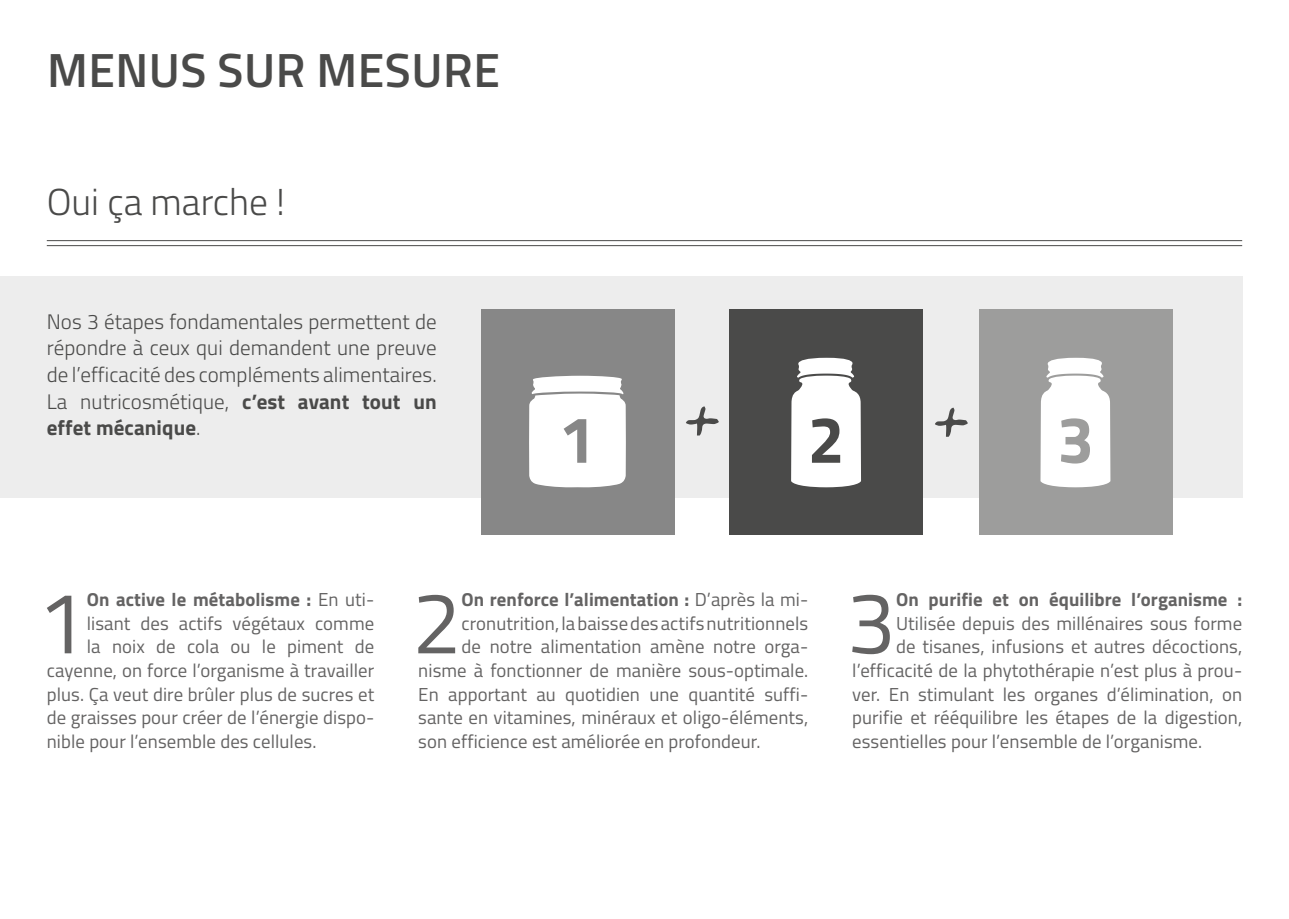
<style>
.page{position:relative;width:1289px;height:919px;background:#fff}
.page>*{position:absolute;margin:0;border:0;box-sizing:border-box;transform-origin:0 0}
.t1{font:87.3px "Titillium";color:#646363}
.t2{font:600 48px "Titillium";letter-spacing:.01em;color:#4a4a49}
.t3{font:300 37.5px "Titillium";color:#4a4a49}
.t4{font:300 21px/26.7px "Titillium";letter-spacing:.005em;color:#4a4a49;text-align:justify}
.t5{font:18.75px "Titillium";letter-spacing:.005em;color:#646363}
.t6{font:700 18.75px "Titillium";letter-spacing:.005em;color:#646363}
.s1{font-weight:700}
.s2{font-weight:400}
</style>
<div class="page">
<div style="left:0;top:276px;width:1242px;height:221px;background:#ededed"></div>
<hr style="left:47px;top:240px;width:1195px;height:1px;background:#4a4a49">
<hr style="left:47px;top:245px;width:1195px;height:1px;background:#4a4a49">
<div style="left:480px;top:309px;width:194px;height:226px;background:#878787"></div>
<div style="left:979px;top:309px;width:193px;height:226px;background:#9d9d9c"></div>
<div style="left:729px;top:309px;width:193px;height:226px;background:#4a4a49"></div>
<svg style="left:686px;top:406px;width:33px;height:29px"></svg>
<svg style="left:935px;top:407px;width:32px;height:30px"></svg>
<svg style="left:1040px;top:358px;width:70px;height:129px"></svg>
<svg style="left:791px;top:358px;width:70px;height:129px"></svg>
<svg style="left:529px;top:376px;width:97px;height:111px;background:#f2f2f2"></svg>
<h2 class="t2" style="left:47px;top:34px;width:454px">MENUS SUR MESURE</h2>
<h3 class="t3" style="left:47px;top:175px;width:240px">Oui ça marche !</h3>
<p class="t4" style="left:47px;top:307px;width:391px">Nos 3 étapes fondamentales permettent de répondre à ceux qui demandent une preuve de l’efficacité des compléments alimentaires.<br>La nutricosmétique, <span class="s1">c’est avant tout un effet mécanique</span>.</p>
<h1 class="t1" style="left:37px;top:558px;width:50px">1</h1>
<p class="t6" style="left:87px;top:585px;width:289px">On active le métabolisme : <span class="s2">En uti-</span></p>
<p class="t5" style="left:87px;top:609px;width:289px">lisant des actifs végétaux comme</p>
<p class="t5" style="left:87px;top:633px;width:289px">la noix de cola ou le piment de</p>
<p class="t5" style="left:47px;top:656px;width:329px">cayenne, on force l’organisme à travailler</p>
<p class="t5" style="left:47px;top:680px;width:329px">plus. Ça veut dire brûler plus de sucres et</p>
<p class="t5" style="left:47px;top:704px;width:329px">de graisses pour créer de l’énergie dispo-</p>
<p class="t5" style="left:47px;top:727px;width:271px">nible pour l’ensemble des cellules.</p>
<h1 class="t1" style="left:412px;top:558px;width:50px">2</h1>
<p class="t6" style="left:461px;top:585px;width:348px">On renforce l’alimentation : <span class="s2">D’après la mi-</span></p>
<p class="t5" style="left:461px;top:609px;width:348px">cronutrition, la baisse des actifs nutritionnels</p>
<p class="t5" style="left:461px;top:633px;width:348px">de notre alimentation amène notre orga-</p>
<p class="t5" style="left:418px;top:656px;width:391px">nisme à fonctionner de manière sous-optimale.</p>
<p class="t5" style="left:418px;top:680px;width:391px">En apportant au quotidien une quantité suffi-</p>
<p class="t5" style="left:418px;top:704px;width:391px">sante en vitamines, minéraux et oligo-éléments,</p>
<p class="t5" style="left:418px;top:727px;width:343px">son efficience est améliorée en profondeur.</p>
<h1 class="t1" style="left:846px;top:558px;width:50px">3</h1>
<p class="t6" style="left:896px;top:585px;width:347px">On purifie et on équilibre l’organisme :</p>
<p class="t5" style="left:896px;top:609px;width:347px">Utilisée depuis des millénaires sous forme</p>
<p class="t5" style="left:896px;top:633px;width:347px">de tisanes, infusions et autres décoctions,</p>
<p class="t5" style="left:852px;top:656px;width:391px">l’efficacité de la phytothérapie n’est plus à prou-</p>
<p class="t5" style="left:852px;top:680px;width:391px">ver. En stimulant les organes d’élimination, on</p>
<p class="t5" style="left:852px;top:704px;width:391px">purifie et rééquilibre les étapes de la digestion,</p>
<p class="t5" style="left:852px;top:727px;width:351px">essentielles pour l’ensemble de l’organisme.</p>
</div>
